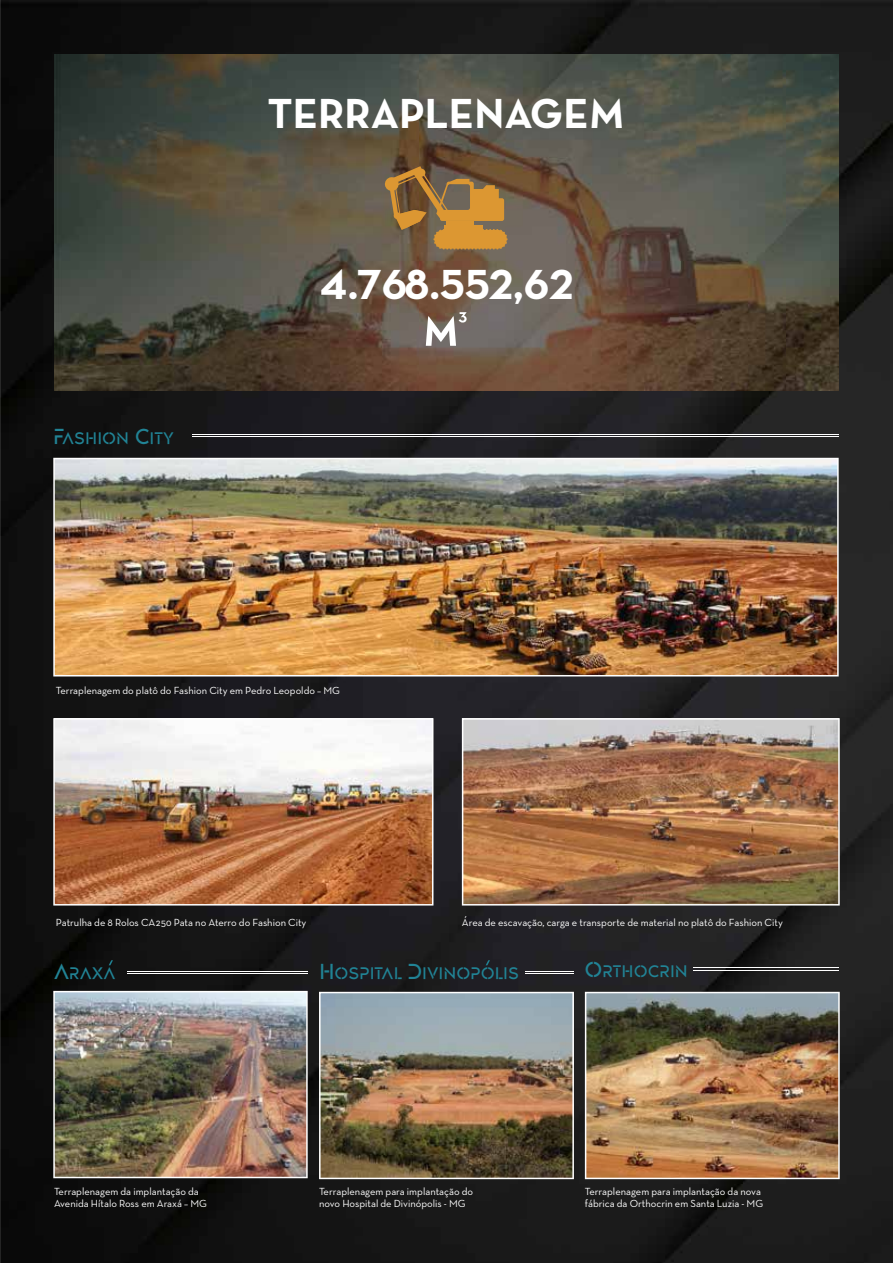
<style>
.page{position:relative;width:893px;height:1263px;background:#fff}
.page>*{position:absolute;margin:0;border:0;box-sizing:border-box;transform-origin:0 0}
.t1{font:42.75px "Neutra Text Bold Alt";color:#fff}
.t2{font:24.45px "DESIGNER Regular";color:#218395}
.t3{font:10.5px/12.6px "Neutra Text TF";color:#fff}
</style>
<div class="page">
<img style="left:0;top:0;width:893px;height:1263px">
<img style="left:54px;top:54px;width:785px;height:337px">
<svg style="left:384px;top:166px;width:123px;height:83px;background:#99723c"></svg>
<svg style="left:426px;top:312px;width:41px;height:34px"></svg>
<img style="left:585px;top:992px;width:255px;height:187px">
<img style="left:319px;top:992px;width:255px;height:187px">
<img style="left:53px;top:991px;width:255px;height:187px">
<hr style="left:693px;top:967px;width:146px;height:1px;background:#fff">
<hr style="left:693px;top:970px;width:146px;height:1px;background:#fff">
<hr style="left:525px;top:971px;width:48px;height:1px;background:#fff">
<hr style="left:525px;top:973px;width:48px;height:1px;background:#fff">
<hr style="left:128px;top:971px;width:180px;height:1px;background:#fff">
<hr style="left:128px;top:973px;width:180px;height:1px;background:#fff">
<img style="left:462px;top:718px;width:378px;height:187px">
<img style="left:53px;top:718px;width:380px;height:187px">
<img style="left:53px;top:458px;width:786px;height:218px">
<hr style="left:193px;top:434px;width:646px;height:1px;background:#fff">
<hr style="left:193px;top:436px;width:646px;height:1px;background:#fff">
<svg style="left:109px;top:960px;width:4px;height:5px"></svg>
<svg style="left:486px;top:960px;width:4px;height:5px"></svg>
<h1 class="t1" style="left:268px;top:87px;width:359px">TERRAPLENAGEM</h1>
<h2 class="t2" style="left:54px;top:421px;width:122px">Fashion City</h2>
<h1 class="t1" style="left:320px;top:258px;width:255px">4.768.552,62</h1>
<p class="t3" style="left:56px;top:684px;width:286px">Terraplenagem do platô do Fashion City em Pedro Leopoldo – MG</p>
<p class="t3" style="left:56px;top:915px;width:252px">Patrulha de 8 Rolos CA250 Pata no Aterro do Fashion City</p>
<p class="t3" style="left:462px;top:915px;width:322px">Área de escavação, carga e transporte de material no platô do Fashion City</p>
<h2 class="t2" style="left:54px;top:956px;width:63px">Araxa</h2>
<h2 class="t2" style="left:319px;top:956px;width:201px">Hospital Divinopolis</h2>
<h2 class="t2" style="left:585px;top:954px;width:105px">Orthoçrin</h2>
<p class="t3" style="left:54px;top:1184px;width:154px">Terraplenagem da implantação da<br>Avenida Hítalo Ross em Araxá – MG</p>
<p class="t3" style="left:319px;top:1184px;width:156px">Terraplenagem para implantação do novo Hospital de Divinópolis - MG</p>
<p class="t3" style="left:585px;top:1184px;width:180px">Terraplenagem para implantação da nova fábrica da Orthocrin em Santa Luzia - MG</p>
</div>
